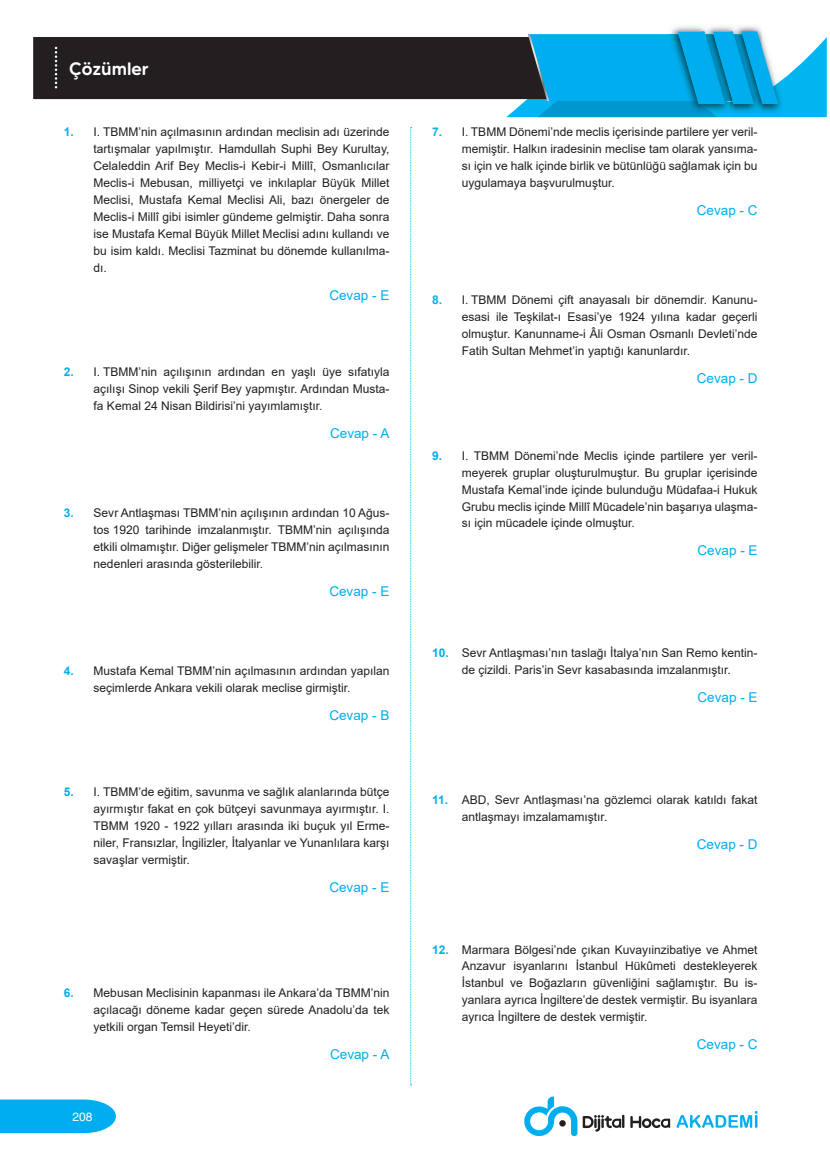
<style>
.page{position:relative;width:830px;height:1170px;background:#fff}
.page>*{position:absolute;margin:0;border:0;box-sizing:border-box;transform-origin:0 0}
.t1{font:500 18px "MADE Tommy Soft";color:#fff}
.CEVAP{font:13.5px "Arial";color:#00aeef}
.t2{font:12px/17px "Arial";color:#231f20;text-align:justify}
.t3{font:12px "yargi Helvetica";color:#fff}
.s1{font-weight:700;color:#00aeef}
</style>
<div class="page">
<svg style="left:0;top:1099px;width:116px;height:33px;background:#11b3f0"></svg>
<svg style="left:676px;top:1111px;width:81px;height:16px"></svg>
<svg style="left:630px;top:1116px;width:39px;height:12px"></svg>
<svg style="left:524px;top:1096px;width:100px;height:39px"></svg>
<svg style="left:410px;top:127px;width:1px;height:958px"></svg>
<div style="left:33px;top:37px;width:473px;height:62px;background:#231f20"></div>
<svg style="left:506px;top:26px;width:320px;height:91px;background:#2babda"></svg>
<svg style="left:55px;top:47px;width:2px;height:41px"></svg>
<h1 class="t1" style="left:69px;top:57px;width:81px">Çözümler</h1>
<p class="t2" style="left:94px;top:124px;width:297px;text-indent:-30px"><span class="s1">1.</span> I. TBMM’nin açılmasının ardından meclisin adı üzerinde tartışmalar yapılmıştır. Hamdullah Suphi Bey Kurultay, Celaleddin Arif Bey Meclis-i Kebir-i Millî, Osmanlıcılar Meclis-i Mebusan, milliyetçi ve inkılaplar Büyük Millet Meclisi, Mustafa Kemal Meclisi Ali, bazı önergeler de Meclis-i Millî gibi isimler gündeme gelmiştir. Daha sonra ise Mustafa Kemal Büyük Millet Meclisi adını kullandı ve bu isim kaldı. Meclisi Tazminat bu dönemde kullanılma&shy;dı.</p>
<p class="CEVAP" style="left:329px;top:286px;width:62px">Cevap - E</p>
<p class="t2" style="left:94px;top:363px;width:297px;text-indent:-30px"><span class="s1">2.</span> I. TBMM’nin açılışının ardından en yaşlı üye sıfatıyla açılışı Sinop vekili Şerif Bey yapmıştır. Ardından Musta&shy;fa Kemal 24 Nisan Bildirisi’ni yayımlamıştır.</p>
<p class="CEVAP" style="left:330px;top:424px;width:61px">Cevap - A</p>
<p class="t2" style="left:94px;top:504px;width:297px;text-indent:-30px"><span class="s1">3.</span> Sevr Antlaşması TBMM’nin açılışının ardından 10 Ağus&shy;tos 1920 tarihinde imzalanmıştır. TBMM’nin açılışında etkili olmamıştır. Diğer gelişmeler TBMM’nin açılmasının nedenleri arasında gösterilebilir.</p>
<p class="CEVAP" style="left:329px;top:582px;width:62px">Cevap - E</p>
<p class="t2" style="left:94px;top:662px;width:297px;text-indent:-30px"><span class="s1">4.</span> Mustafa Kemal TBMM’nin açılmasının ardından yapılan seçimlerde Ankara vekili olarak meclise girmiştir.</p>
<p class="CEVAP" style="left:329px;top:706px;width:62px">Cevap - B</p>
<p class="t2" style="left:94px;top:783px;width:297px;text-indent:-30px"><span class="s1">5.</span> I. TBMM’de eğitim, savunma ve sağlık alanlarında bütçe ayırmıştır fakat en çok bütçeyi savunmaya ayırmıştır. I.<br>TBMM 1920 - 1922 yılları arasında iki buçuk yıl Erme&shy;niler, Fransızlar, İngilizler, İtalyanlar ve Yunanlılara karşı savaşlar vermiştir.</p>
<p class="CEVAP" style="left:329px;top:878px;width:62px">Cevap - E</p>
<p class="t2" style="left:94px;top:983px;width:297px;text-indent:-30px"><span class="s1">6.</span> Mebusan Meclisinin kapanması ile Ankara’da TBMM’nin açılacağı döneme kadar geçen sürede Anadolu’da tek yetkili organ Temsil Heyeti’dir.</p>
<p class="CEVAP" style="left:330px;top:1044px;width:61px">Cevap - A</p>
<p class="t3" style="left:72px;top:1109px;width:22px">208</p>
<p class="t2" style="left:461px;top:124px;width:297px;text-indent:-30px"><span class="s1">7.</span> I. TBMM Dönemi’nde meclis içerisinde partilere yer veril&shy;memiştir. Halkın iradesinin meclise tam olarak yansıma&shy;sı için ve halk içinde birlik ve bütünlüğü sağlamak için bu uygulamaya başvurulmuştur.</p>
<p class="CEVAP" style="left:696px;top:201px;width:62px">Cevap - C</p>
<p class="t2" style="left:461px;top:291px;width:297px;text-indent:-30px"><span class="s1">8.</span> I. TBMM Dönemi çift anayasalı bir dönemdir. Kanunu&shy;esasi ile Teşkilat-ı Esasi’ye 1924 yılına kadar geçerli olmuştur. Kanunname-i Âli Osman Osmanlı Devleti’nde Fatih Sultan Mehmet’in yaptığı kanunlardır.</p>
<p class="CEVAP" style="left:696px;top:369px;width:62px">Cevap - D</p>
<p class="t2" style="left:461px;top:447px;width:297px;text-indent:-30px"><span class="s1">9.</span> I. TBMM Dönemi’nde Meclis içinde partilere yer veril&shy;meyerek gruplar oluşturulmuştur. Bu gruplar içerisinde Mustafa Kemal’inde içinde bulunduğu Müdafaa-i Hukuk Grubu meclis içinde Millî Mücadele’nin başarıya ulaşma&shy;sı için mücadele içinde olmuştur.</p>
<p class="CEVAP" style="left:697px;top:541px;width:62px">Cevap - E</p>
<p class="t2" style="left:432px;top:644px;width:327px;text-align:center"><span class="s1">10.</span> Sevr Antlaşması’nın taslağı İtalya’nın San Remo kentin&shy;de çizildi. Paris’in Sevr kasabasında imzalanmıştır.</p>
<p class="CEVAP" style="left:697px;top:688px;width:62px">Cevap - E</p>
<p class="t2" style="left:461px;top:791px;width:297px;text-indent:-30px"><span class="s1">11.</span> ABD, Sevr Antlaşması’na gözlemci olarak katıldı fakat antlaşmayı imzalamamıştır.</p>
<p class="CEVAP" style="left:696px;top:835px;width:62px">Cevap - D</p>
<p class="t2" style="left:461px;top:940px;width:297px;text-indent:-30px"><span class="s1">12.</span> Marmara Bölgesi’nde çıkan Kuvayıinzibatiye ve Ahmet Anzavur isyanlarını İstanbul Hükûmeti destekleyerek İstanbul ve Boğazların güvenliğini sağlamıştır. Bu is&shy;yanlara ayrıca İngiltere’de destek vermiştir. Bu isyanlara ayrıca İngiltere de destek vermiştir.</p>
<p class="CEVAP" style="left:696px;top:1035px;width:62px">Cevap - C</p>
</div>
